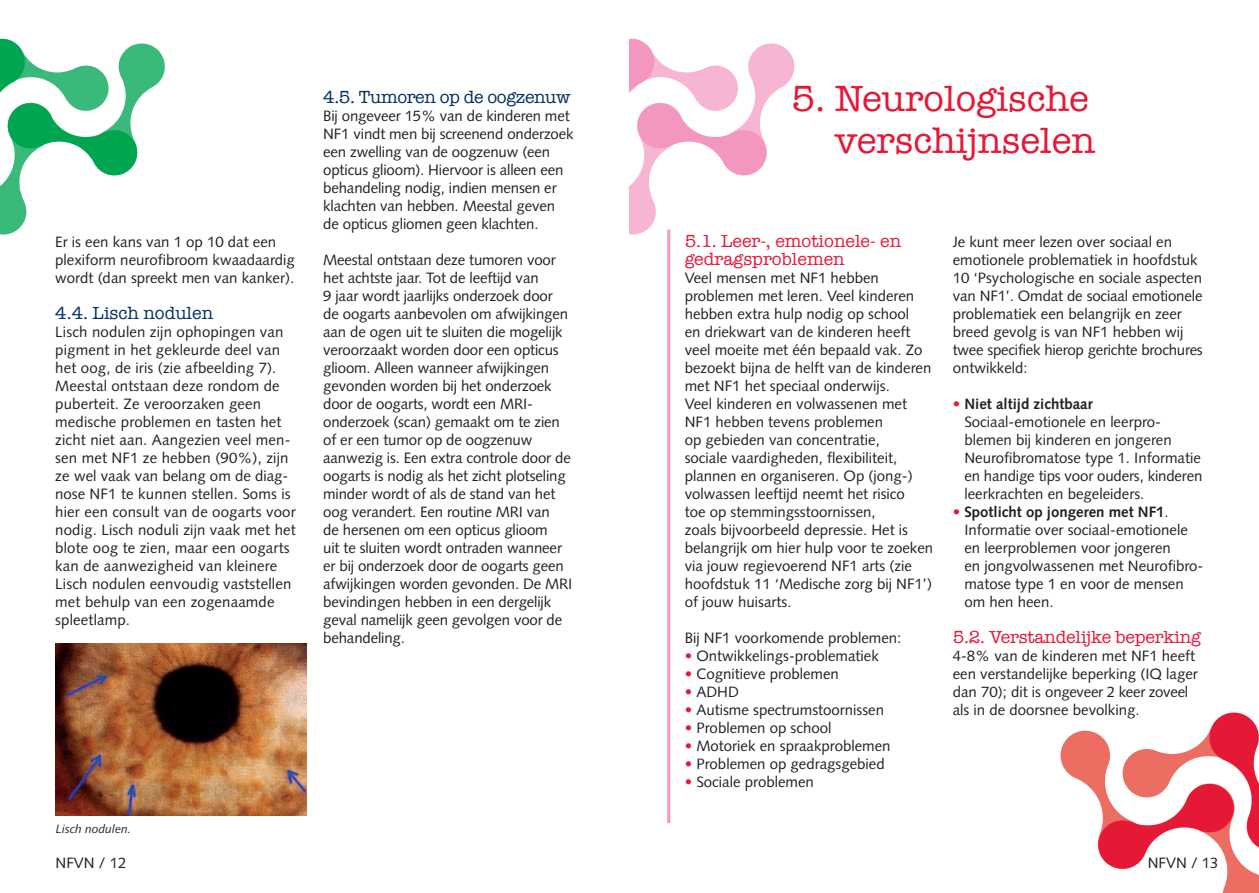
<style>
.page{position:relative;width:1259px;height:893px;background:#fff}
.page>*{position:absolute;margin:0;border:0;box-sizing:border-box;transform-origin:0 0}
.t1{font:37.5px/42px "American Typewriter";color:#e51836;text-align:right}
.t2{font:18px/18px "American Typewriter";color:#e51836}
.t3{font:18px "American Typewriter";letter-spacing:-.02em;color:#002e64}
.t4{font:18px "American Typewriter";color:#002e64}
.t5{font:15px/18px "Syntax LT Std";color:#231f20}
.t6{font:italic 12px "Syntax LT Std";color:#231f20}
.s1{color:#e51836}
.s2{font-weight:700}
</style>
<div class="page">
<img style="left:55px;top:643px;width:251px;height:173px">
<svg style="left:0;top:38px;width:165px;height:197px"></svg>
<svg style="left:629px;top:38px;width:166px;height:199px"></svg>
<svg style="left:1060px;top:712px;width:199px;height:181px"></svg>
<hr style="left:667px;top:230px;width:3px;height:593px;background:#f397c1">
<p class="t5" style="left:55px;top:233px;width:241px">Er is een kans van 1 op 10 dat een plexiform neurofibroom kwaadaardig wordt (dan spreekt men van kanker).</p>
<p class="t4" style="left:55px;top:299px;width:159px">4.4. Lisch nodulen</p>
<p class="t5" style="left:55px;top:323px;width:242px">Lisch nodulen zijn ophopingen van pigment in het gekleurde deel van het oog, de iris (zie afbeelding 7).<br>Meestal ontstaan deze rondom de puberteit. Ze veroorzaken geen medische problemen en tasten het zicht niet aan. Aangezien veel men&shy;sen met NF1 ze hebben (90%), zijn ze wel vaak van belang om de diag&shy;nose NF1 te kunnen stellen. Soms is hier een consult van de oogarts voor nodig. Lisch noduli zijn vaak met het blote oog te zien, maar een oogarts kan de aanwezigheid van kleinere<br>Lisch nodulen eenvoudig vaststellen met behulp van een zogenaamde spleetlamp.</p>
<p class="t3" style="left:323px;top:83px;width:249px">4.5. Tumoren op de oogzenuw</p>
<p class="t5" style="left:323px;top:107px;width:252px">Bij ongeveer 15% van de kinderen met NF1 vindt men bij screenend onderzoek een zwelling van de oogzenuw (een opticus glioom). Hiervoor is alleen een behandeling nodig, indien mensen er klachten van hebben. Meestal geven de opticus gliomen geen klachten.</p>
<p class="t5" style="left:323px;top:251px;width:250px">Meestal ontstaan deze tumoren voor het achtste jaar. Tot de leeftijd van<br>9 jaar wordt jaarlijks onderzoek door<br>de oogarts aanbevolen om afwijkingen aan de ogen uit te sluiten die mogelijk veroorzaakt worden door een opticus glioom. Alleen wanneer afwijkingen gevonden worden bij het onderzoek door de oogarts, wordt een MRI&shy;onderzoek (scan) gemaakt om te zien of er een tumor op de oogzenuw aanwezig is. Een extra controle door de oogarts is nodig als het zicht plotseling minder wordt of als de stand van het oog verandert. Een routine MRI van<br>de hersenen om een opticus glioom<br>uit te sluiten wordt ontraden wanneer er bij onderzoek door de oogarts geen afwijkingen worden gevonden. De MRI bevindingen hebben in een dergelijk geval namelijk geen gevolgen voor de behandeling.</p>
<p class="t6" style="left:56px;top:822px;width:77px">Lisch nodulen.</p>
<h1 class="t1" style="left:791px;top:76px;width:306px">5. Neurologische verschijnselen</h1>
<p class="t2" style="left:685px;top:231px;width:218px">5.1. Leer-, emotionele- en gedragsproblemen</p>
<p class="t5" style="left:685px;top:269px;width:250px">Veel mensen met NF1 hebben problemen met leren. Veel kinderen hebben extra hulp nodig op school<br>en driekwart van de kinderen heeft veel moeite met één bepaald vak. Zo bezoekt bijna de helft van de kinderen met NF1 het speciaal onderwijs.<br>Veel kinderen en volwassenen met NF1 hebben tevens problemen<br>op gebieden van concentratie,<br>sociale vaardigheden, flexibiliteit, plannen en organiseren. Op (jong-) volwassen leeftijd neemt het risico<br>toe op stemmingsstoornissen,<br>zoals bijvoorbeeld depressie. Het is belangrijk om hier hulp voor te zoeken via jouw regievoerend NF1 arts (zie hoofdstuk 11 ‘Medische zorg bij NF1’) of jouw huisarts.</p>
<p class="t5" style="left:685px;top:629px;width:218px">Bij NF1 voorkomende problemen:</p>
<p class="t5" style="left:685px;top:647px;width:196px"><span class="s1">•</span> Ontwikkelings-problematiek</p>
<p class="t5" style="left:685px;top:665px;width:156px"><span class="s1">•</span> Cognitieve problemen</p>
<p class="t5" style="left:685px;top:683px;width:56px"><span class="s1">•</span> ADHD</p>
<p class="t5" style="left:685px;top:701px;width:201px"><span class="s1">•</span> Autisme spectrumstoornissen</p>
<p class="t5" style="left:685px;top:719px;width:148px"><span class="s1">•</span> Problemen op school</p>
<p class="t5" style="left:685px;top:737px;width:207px"><span class="s1">•</span> Motoriek en spraakproblemen</p>
<p class="t5" style="left:685px;top:755px;width:201px"><span class="s1">•</span> Problemen op gedragsgebied</p>
<p class="t5" style="left:685px;top:773px;width:131px"><span class="s1">•</span> Sociale problemen</p>
<p class="t5" style="left:952px;top:233px;width:251px">Je kunt meer lezen over sociaal en emotionele problematiek in hoofdstuk 10 ‘Psychologische en sociale aspecten van NF1’. Omdat de sociaal emotionele problematiek een belangrijk en zeer breed gevolg is van NF1 hebben wij twee specifiek hierop gerichte brochures ontwikkeld:</p>
<p class="t5" style="left:964px;top:395px;width:239px;text-indent:-12px"><span class="s1">•</span> <span class="s2">Niet altijd zichtbaar<br></span>Sociaal-emotionele en leerpro&shy;blemen bij kinderen en jongeren<br>Neurofibromatose type 1. Informatie en handige tips voor ouders, kinderen leerkrachten en begeleiders.</p>
<p class="t5" style="left:964px;top:503px;width:240px;text-indent:-12px"><span class="s1">•</span> <span class="s2">Spotlicht op jongeren met NF1</span>.<br>Informatie over sociaal-emotionele en leerproblemen voor jongeren<br>en jongvolwassenen met Neurofibro&shy;matose type 1 en voor de mensen om hen heen.</p>
<p class="t2" style="left:952px;top:627px;width:250px">5.2. Verstandelijke beperking</p>
<p class="t5" style="left:952px;top:647px;width:247px">4-8% van de kinderen met NF1 heeft een verstandelijke beperking (IQ lager dan 70); dit is ongeveer 2 keer zoveel als in de doorsnee bevolking.</p>
<p class="t5" style="left:56px;top:854px;width:72px">NFVN / 12</p>
<p class="t5" style="left:1147px;top:854px;width:72px">NFVN / 13</p>
</div>
